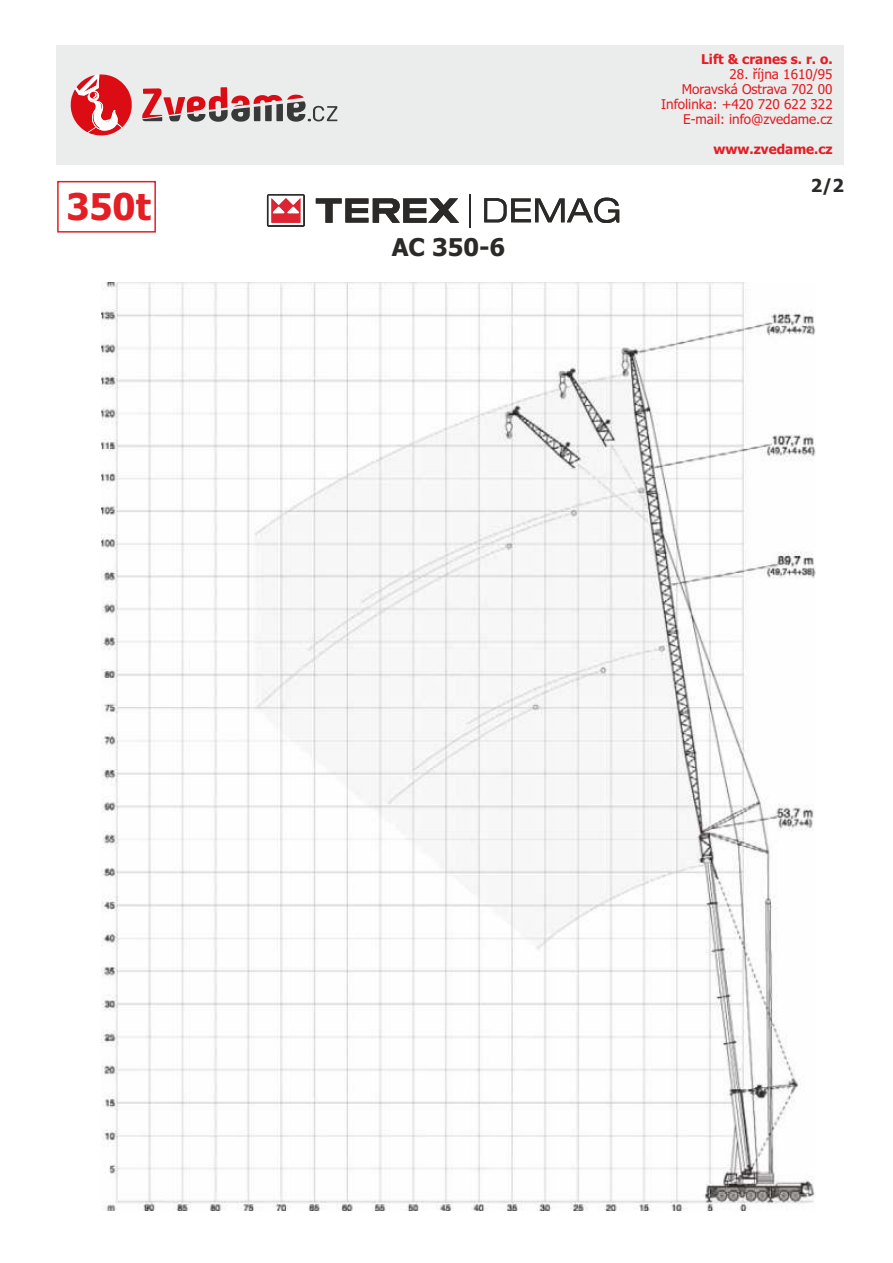
<style>
.page{position:relative;width:893px;height:1263px;background:#fff}
.page>*{position:absolute;margin:0;border:0;box-sizing:border-box;transform-origin:0 0}
.t1{font:700 36.9px "Tahoma";color:#e31e24}
.t2{font:700 24.6px "Tahoma";color:#2b2a29}
.t3{font:700 18px "Tahoma";color:#2b2a29}
.t4{font:13.5px/15px "Tahoma";color:#e31e24;text-align:right}
.t5{font:700 13.5px "Tahoma";color:#e31e24}
</style>
<div class="page">
<div style="left:57px;top:181px;width:99px;height:52px;border:2px solid #e31e24"></div>
<svg style="left:267px;top:194px;width:38px;height:33px"></svg>
<svg style="left:316px;top:198px;width:143px;height:25px"></svg>
<hr style="left:469px;top:194px;width:2px;height:33px;background:#2b2a29">
<svg style="left:484px;top:197px;width:135px;height:26px"></svg>
<img style="left:102px;top:282px;width:713px;height:928px">
<div style="left:56px;top:45px;width:787px;height:120px;background:#ebecec"></div>
<svg style="left:70px;top:74px;width:267px;height:62px"></svg>
<h1 class="t1" style="left:66px;top:192px;width:86px">350t</h1>
<h2 class="t2" style="left:392px;top:238px;width:115px">AC 350-6</h2>
<p class="t5" style="left:701px;top:53px;width:133px">Lift &amp; cranes s. r. o.</p>
<p class="t4" style="left:661px;top:68px;width:173px">28. října 1610/95<br>Moravská Ostrava 702 00<br>Infolinka: +420 720 622 322<br>E-mail: info@zvedame.cz</p>
<p class="t5" style="left:713px;top:143px;width:121px">www.zvedame.cz</p>
<h3 class="t3" style="left:810px;top:179px;width:35px">2/2</h3>
</div>
